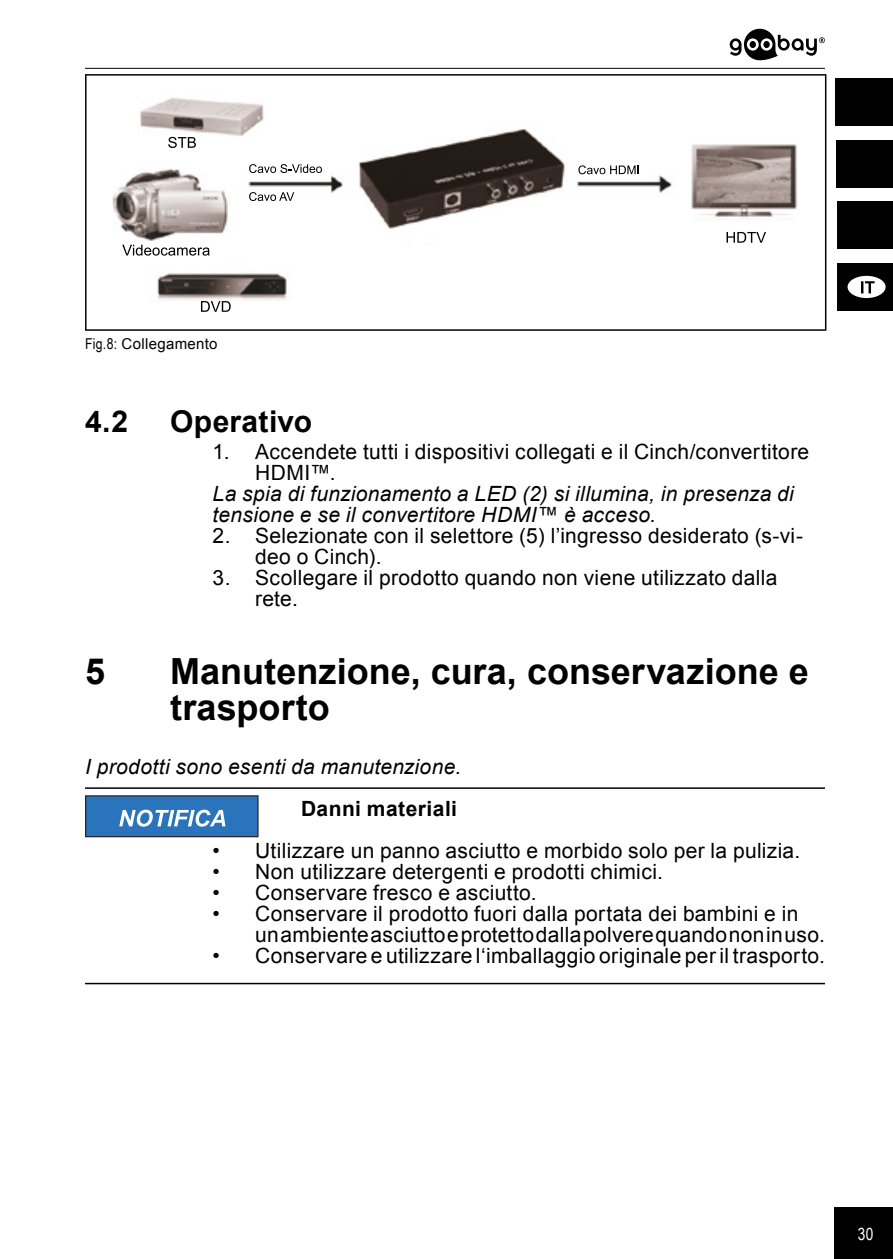
<style>
.page{position:relative;width:893px;height:1259px;background:#fff}
.page>*{position:absolute;margin:0;border:0;box-sizing:border-box;transform-origin:0 0}
.t1{font:700 36px/36px "Arial";color:#000}
.t2{font:700 30px "Arial";letter-spacing:.01em;color:#000}
.t3{font:21px/21px "Arial";letter-spacing:.015em;color:#000}
.t4{font:italic 21px/21px "Arial";letter-spacing:.015em;color:#000}
.t5{font:700 21px "Arial";letter-spacing:.02em;color:#000}
.t6{font:16.8px "Arial Narrow";color:#fff}
.t7{font:15px "Arial";letter-spacing:.02em;color:#000}
.s1{font-family:"Arial Narrow"}
.s2{font-style:normal}
</style>
<div class="page">
<div style="left:834px;top:1207px;width:59px;height:52px;background:#000"></div>
<hr style="left:85px;top:68px;width:740px;height:1px;background:#000">
<svg style="left:730px;top:29px;width:95px;height:31px"></svg>
<div style="left:836px;top:78px;width:57px;height:48px;background:#000"></div>
<div style="left:837px;top:140px;width:56px;height:48px;background:#000"></div>
<div style="left:837px;top:201px;width:56px;height:48px;background:#000"></div>
<div style="left:837px;top:263px;width:56px;height:48px;background:#000"></div>
<svg style="left:847px;top:276px;width:39px;height:22px"></svg>
<svg style="left:85px;top:74px;width:741px;height:257px"></svg>
<img style="left:112px;top:77px;width:687px;height:224px">
<svg style="left:201px;top:301px;width:30px;height:11px"></svg>
<svg style="left:168px;top:137px;width:28px;height:11px"></svg>
<svg style="left:122px;top:245px;width:88px;height:11px"></svg>
<svg style="left:726px;top:232px;width:40px;height:11px"></svg>
<svg style="left:249px;top:164px;width:73px;height:9px"></svg>
<svg style="left:249px;top:192px;width:45px;height:9px"></svg>
<svg style="left:578px;top:165px;width:61px;height:9px"></svg>
<hr style="left:85px;top:787px;width:740px;height:2px;background:#000">
<svg style="left:85px;top:795px;width:174px;height:42px;background:#417eb8"></svg>
<hr style="left:85px;top:983px;width:740px;height:1px;background:#000">
<p class="t7" style="left:85px;top:334px;width:134px"><span class="s1">Fig.8:</span> Collegamento</p>
<h2 class="t2" style="left:85px;top:402px;width:44px">4.2</h2>
<h2 class="t2" style="left:170px;top:402px;width:144px">Operativo</h2>
<p class="t3" style="left:255px;top:441px;width:556px;text-indent:-43px">1. Accendete tutti i dispositivi collegati e il Cinch/convertitore<br>HDMI™.</p>
<p class="t4" style="left:213px;top:483px;width:583px">La spia di funzionamento a LED (2) si illumina, in presenza di tensione e se il convertitore HDMI<span class="s2">™</span> è acceso.</p>
<p class="t3" style="left:255px;top:525px;width:549px;text-indent:-43px">2. Selezionate con il selettore (5) l’ingresso desiderato (s-vi&shy;deo o Cinch).</p>
<p class="t3" style="left:255px;top:567px;width:524px;text-indent:-43px">3. Scollegare il prodotto quando non viene utilizzato dalla rete.</p>
<h1 class="t1" style="left:85px;top:655px;width:22px">5</h1>
<h1 class="t1" style="left:170px;top:655px;width:640px">Manutenzione, cura, conservazione e trasporto</h1>
<p class="t4" style="left:85px;top:756px;width:378px">I prodotti sono esenti da manutenzione.</p>
<p class="t5" style="left:301px;top:795px;width:158px">Danni materiali</p>
<p class="t3" style="left:213px;top:840px;width:589px">• Utilizzare un panno asciutto e morbido solo per la pulizia.</p>
<p class="t3" style="left:213px;top:861px;width:452px">• Non utilizzare detergenti e prodotti chimici.</p>
<p class="t3" style="left:213px;top:882px;width:326px">• Conservare fresco e asciutto.</p>
<p class="t3" style="left:255px;top:903px;width:571px;text-indent:-43px">• Conservare il prodotto fuori dalla portata dei bambini e in unambienteasciuttoeprotettodallapolverequandononinuso.</p>
<p class="t3" style="left:213px;top:945px;width:614px">• Conservare e utilizzare l‘imballaggio originale per il trasporto.</p>
<p class="t6" style="left:858px;top:1222px;width:17px">30</p>
</div>
